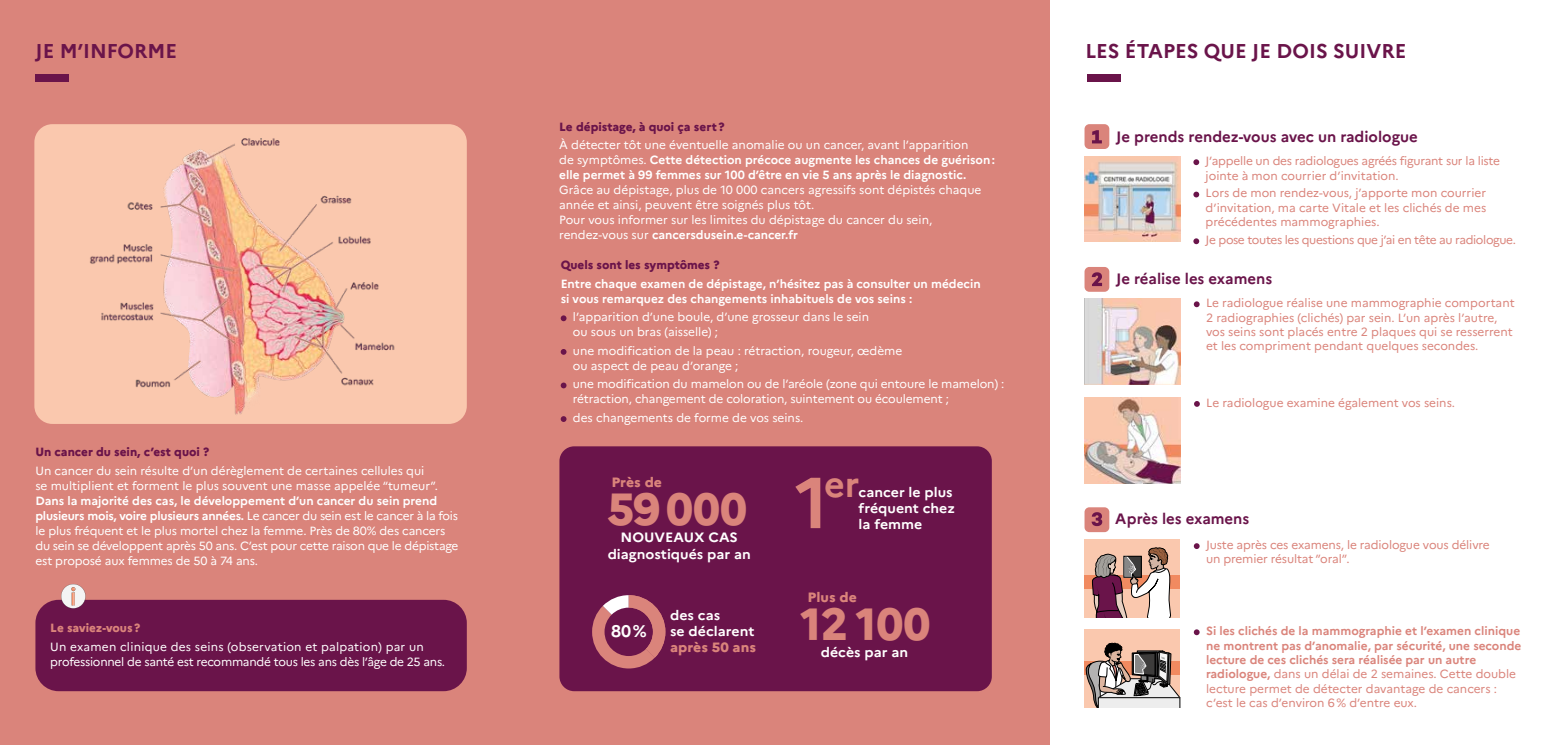
<style>
.page{position:relative;width:1563px;height:745px;background:#fff}
.page>*{position:absolute;margin:0;border:0;box-sizing:border-box;transform-origin:0 0}
.t1{font:800 44.88px "Marianne";color:#da847b}
.t2{font:700 36px "Marianne";color:#da847b}
.t3{font:700 19.88px "Marianne";color:#6a144a}
.t4{font:700 16.75px "Marianne";color:#fff}
.t5{font:700 15px "Marianne";color:#6a144a}
.t6{font:700 13.5px/16.1px "Marianne";color:#fff;scale:1.05 1}
.t7{font:800 13.5px "Marianne";color:#da847b;scale:1.05 1}
.t8{font:11.88px/15px "Marianne";letter-spacing:-.005em;color:#fff}
.t9{font:11.88px/14.4px "Marianne";letter-spacing:-.005em;color:#da847b}
.t10{font:700 11.88px/15px "Marianne";color:#fff}
.t11{font:700 11.88px/14.4px "Marianne";color:#da847b}
.t12{font:800 11.88px "Marianne";color:#6a144a}
.t13{font:11.88px "Marianne";letter-spacing:-.03em;color:#da847b}
.t14{font:800 11.88px "Marianne";letter-spacing:-.005em;color:#da847b}
.s1{font-weight:700}
.s2{font-weight:400}
.s3{font-size:71.88px}
</style>
<div class="page">
<div style="left:0;top:0;width:1049px;height:744px;background:#da847b"></div>
<div style="left:35px;top:74px;width:34px;height:8px;background:#6a144a"></div>
<svg style="left:561px;top:315px;width:5px;height:6px"></svg>
<svg style="left:561px;top:349px;width:5px;height:5px"></svg>
<svg style="left:561px;top:382px;width:5px;height:6px"></svg>
<svg style="left:561px;top:416px;width:5px;height:5px"></svg>
<div style="left:559px;top:446px;width:433px;height:244px;background:#6a144a;border-radius:15px"></div>
<svg style="left:592px;top:595px;width:73px;height:73px"></svg>
<div style="left:1087px;top:74px;width:34px;height:8px;background:#6a144a"></div>
<svg style="left:1193px;top:159px;width:6px;height:6px"></svg>
<svg style="left:1193px;top:191px;width:6px;height:6px"></svg>
<svg style="left:1193px;top:238px;width:6px;height:6px"></svg>
<img style="left:1084px;top:157px;width:96px;height:85px">
<svg style="left:1194px;top:301px;width:5px;height:6px"></svg>
<img style="left:1084px;top:299px;width:96px;height:85px">
<img style="left:1084px;top:397px;width:96px;height:85px">
<svg style="left:1194px;top:543px;width:5px;height:5px"></svg>
<svg style="left:1194px;top:629px;width:5px;height:5px"></svg>
<div style="left:35px;top:599px;width:432px;height:91px;background:#6a144a;border-radius:23px"></div>
<svg style="left:61px;top:584px;width:25px;height:24px"></svg>
<svg style="left:1194px;top:401px;width:6px;height:5px"></svg>
<div style="left:1084px;top:124px;width:25px;height:25px;background:#da847b;border-radius:5px"></div>
<svg style="left:1092px;top:130px;width:10px;height:13px"></svg>
<div style="left:1084px;top:267px;width:25px;height:24px;background:#da847b;border-radius:5px"></div>
<svg style="left:1092px;top:272px;width:10px;height:14px"></svg>
<div style="left:1084px;top:539px;width:96px;height:78px;background:#fac8ae"></div>
<div style="left:1084px;top:507px;width:25px;height:24px;background:#da847b;border-radius:5px"></div>
<svg style="left:1091px;top:512px;width:11px;height:13px"></svg>
<div style="left:1084px;top:574px;width:96px;height:14px;background:#f18a60"></div>
<div style="left:1084px;top:629px;width:96px;height:78px;background:#fac8ae"></div>
<div style="left:1084px;top:660px;width:96px;height:14px;background:#f18a60"></div>
<svg style="left:1085px;top:642px;width:95px;height:65px"></svg>
<svg style="left:1092px;top:547px;width:79px;height:70px"></svg>
<div style="left:34px;top:124px;width:433px;height:299px;background:#fac8ae;border-radius:18px"></div>
<img style="left:80px;top:124px;width:353px;height:291px">
<h3 class="t3" style="left:36px;top:39px;width:143px">JE M’INFORME</h3>
<p class="t12" style="left:35px;top:444px;width:175px">Un cancer du sein, c’est quoi ?</p>
<p class="t8" style="left:35px;top:463px;width:404px">Un cancer du sein résulte d’un dérèglement de certaines cellules qui se multiplient et forment le plus souvent une masse appelée “tumeur”.</p>
<p class="t8" style="left:35px;top:493px;width:424px"><span class="s1">Dans la majorité des cas, le développement d’un cancer du sein prend plusieurs mois, voire plusieurs années.</span> Le cancer du sein est le cancer à la fois le plus fréquent et le plus mortel chez la femme. Près de 80% des cancers du sein se développent après 50 ans. C’est pour cette raison que le dépistage est proposé aux femmes de 50 à 74 ans.</p>
<p class="t14" style="left:50px;top:620px;width:92px">Le saviez-vous?</p>
<p class="t8" style="left:50px;top:639px;width:396px">Un examen clinique des seins (observation et palpation) par un professionnel de santé est recommandé tous les ans dès l’âge de 25 ans.</p>
<p class="t12" style="left:559px;top:119px;width:167px">Le dépistage, à quoi ça sert?</p>
<p class="t10" style="left:559px;top:137px;width:437px"><span class="s2">À détecter tôt une éventuelle anomalie ou un cancer, avant l’apparition<br>de symptômes.</span> Cette détection précoce augmente les chances de guérison: elle permet à 99 femmes sur 100 d’être en vie 5 ans après le diagnostic.</p>
<p class="t8" style="left:559px;top:182px;width:424px">Grâce au dépistage, plus de 10 000 cancers agressifs sont dépistés chaque année et ainsi, peuvent être soignés plus tôt.<br>Pour vous informer sur les limites du dépistage du cancer du sein, rendez-vous sur <span class="s1">cancersdusein.e-cancer.fr</span></p>
<p class="t12" style="left:561px;top:257px;width:160px">Quels sont les symptômes ?</p>
<p class="t10" style="left:561px;top:276px;width:421px">Entre chaque examen de dépistage, n’hésitez pas à consulter un médecin si vous remarquez des changements inhabituels de vos seins :</p>
<p class="t8" style="left:573px;top:309px;width:298px">l’apparition d’une boule, d’une grosseur dans le sein ou sous un bras (aisselle) ;</p>
<p class="t8" style="left:573px;top:343px;width:331px">une modification de la peau : rétraction, rougeur, œdème ou aspect de peau d’orange ;</p>
<p class="t8" style="left:573px;top:376px;width:433px">une modification du mamelon ou de l’aréole (zone qui entoure le mamelon) : rétraction, changement de coloration, suintement ou écoulement ;</p>
<p class="t8" style="left:573px;top:410px;width:232px">des changements de forme de vos seins.</p>
<p class="t7" style="left:611px;top:474px;width:50px">Près de</p>
<h1 class="t1" style="left:607px;top:481px;width:141px">59000</h1>
<p class="t6" style="left:608px;top:529px;width:138px;text-align:center">NOUVEAUX CAS diagnostiqués par an</p>
<h2 class="t2" style="left:795px;top:461px;width:66px"><span class="s3">1</span>er</h2>
<p class="t6" style="left:858px;top:483px;width:93px">cancer le plus fréquent chez la femme</p>
<p class="t7" style="left:807px;top:588px;width:48px">Plus de</p>
<h3 class="t4" style="left:611px;top:620px;width:37px">80%</h3>
<h1 class="t1" style="left:800px;top:596px;width:132px">12 100</h1>
<p class="t6" style="left:670px;top:606px;width:82px">des cas<br>se déclarent</p>
<p class="t7" style="left:670px;top:638px;width:83px">après 50 ans</p>
<p class="t6" style="left:821px;top:643px;width:85px">décès par an</p>
<h3 class="t3" style="left:1085px;top:39px;width:322px">LES ÉTAPES QUE JE DOIS SUIVRE</h3>
<p class="t5" style="left:1116px;top:127px;width:303px">Je prends rendez-vous avec un radiologue</p>
<p class="t9" style="left:1205px;top:153px;width:296px">J’appelle un des radiologues agréés figurant sur la liste jointe à mon courrier d’invitation.</p>
<p class="t9" style="left:1205px;top:186px;width:282px;text-align:justify">Lors de mon rendez-vous, j’apporte mon courrier d’invitation, ma carte Vitale et les clichés de mes précédentes mammographies.</p>
<p class="t13" style="left:1205px;top:232px;width:312px">Je pose toutes les questions que j’ai en tête au radiologue.</p>
<p class="t5" style="left:1116px;top:269px;width:158px">Je réalise les examens</p>
<p class="t9" style="left:1206px;top:295px;width:310px">Le radiologue réalise une mammographie comportant 2 radiographies (clichés) par sein. L’un après l’autre, vos seins sont placés entre 2 plaques qui se resserrent et les compriment pendant quelques secondes.</p>
<p class="t9" style="left:1206px;top:395px;width:250px">Le radiologue examine également vos seins.</p>
<p class="t5" style="left:1115px;top:509px;width:136px">Après les examens</p>
<p class="t9" style="left:1206px;top:537px;width:285px">Juste après ces examens, le radiologue vous délivre un premier résultat ”oral”.</p>
<p class="t11" style="left:1206px;top:623px;width:317px">Si les clichés de la mammographie et l’examen clinique ne montrent pas d’anomalie, par sécurité, une seconde lecture de ces clichés sera réalisée par un autre radiologue, <span class="s2">dans un délai de 2 semaines. Cette double lecture permet de détecter davantage de cancers : c’est le cas d’environ 6% d’entre eux.</span></p>
</div>
